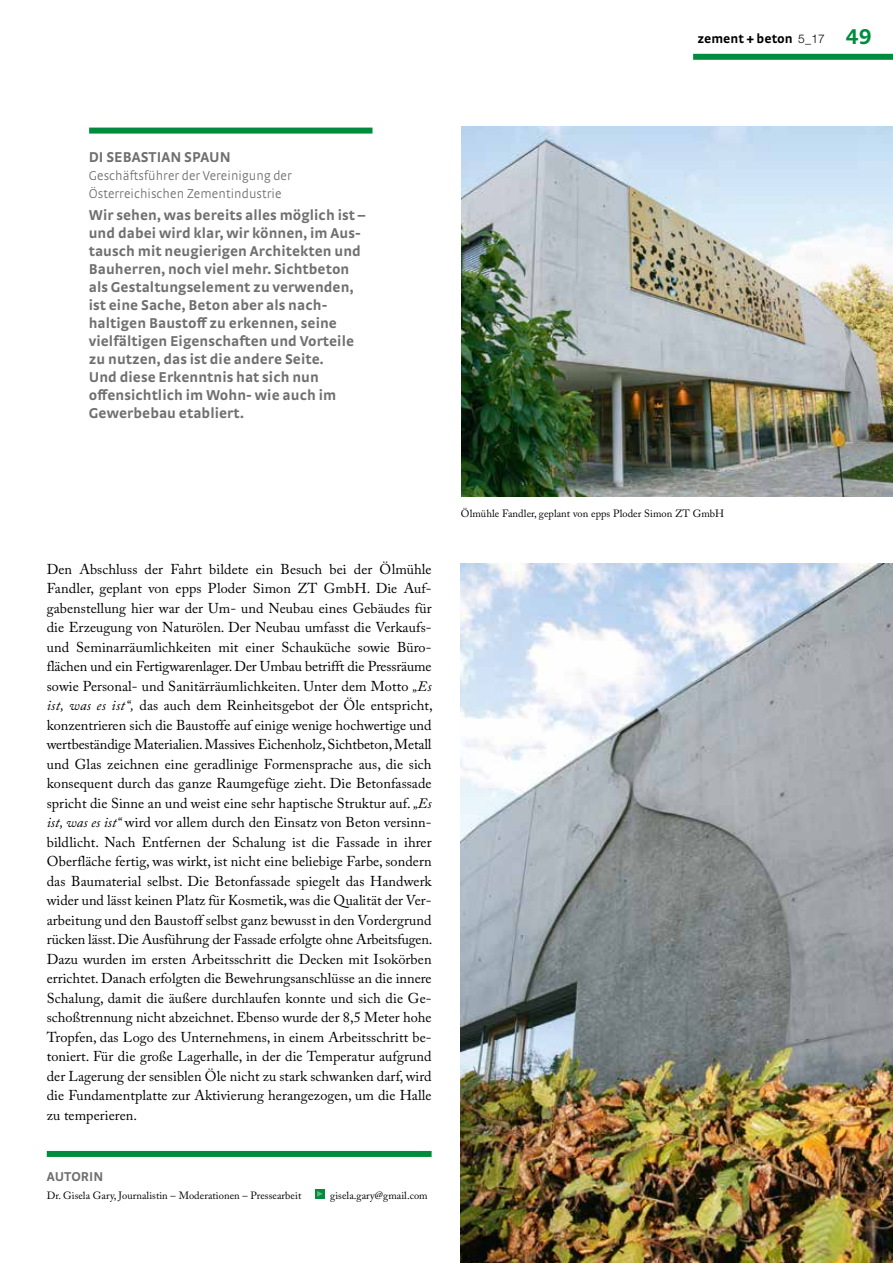
<style>
.page{position:relative;width:893px;height:1263px;background:#fff}
.page>*{position:absolute;margin:0;border:0;box-sizing:border-box;transform-origin:0 0}
.t1{font:700 15px/18px "Strada TF";letter-spacing:.005em;color:#706f6f}
.t2{font:14.25px/19.5px "Adobe Caslon Pro";letter-spacing:.005em;color:#000}
.t3{font:300 13.5px/18px "Strada TF";letter-spacing:.005em;color:#706f6f}
.t4{font:700 13.5px "Strada";color:#000}
.t5{font:700 13.5px "Strada TF";letter-spacing:.005em;color:#706f6f}
.t6{font:10.5px "Adobe Caslon Pro";letter-spacing:.005em;color:#000}
.s1{font-family:"Helvetica Neue LT";font-weight:300;font-size:12px}
.s2{font-family:"Strada TF";font-size:22.5px;color:#008c3c}
.s3{font-style:italic}
</style>
<div class="page">
<div style="left:693px;top:54px;width:200px;height:6px;background:#008c3c"></div>
<img style="left:461px;top:126px;width:432px;height:370px">
<img style="left:461px;top:564px;width:432px;height:699px">
<div style="left:89px;top:128px;width:283px;height:6px;background:#008c3c"></div>
<div style="left:47px;top:1151px;width:385px;height:6px;background:#008c3c"></div>
<div style="left:315px;top:1189px;width:10px;height:10px;background:#008c3c"></div>
<svg style="left:317px;top:1191px;width:6px;height:6px"></svg>
<p class="t4" style="left:697px;top:31px;width:176px">zement + beton <span class="s1">5_17</span> <span class="s2">49</span></p>
<p class="t1" style="left:89px;top:147px;width:143px">DI SEBASTIAN SPAUN</p>
<p class="t3" style="left:89px;top:166px;width:205px">Geschäftsführer der Vereinigung der<br>Österreichischen Zementindustrie</p>
<p class="t1" style="left:89px;top:206px;width:278px">Wir sehen, was bereits alles möglich ist – und dabei wird klar, wir können, im Aus&shy;tausch mit neugierigen Architekten und Bauherren, noch viel mehr. Sichtbeton als Gestaltungselement zu verwenden, ist eine Sache, Beton aber als nach&shy;haltigen Baustoff zu erkennen, seine vielfältigen Eigenschaften und Vorteile zu nutzen, das ist die andere Seite.<br>Und diese Erkenntnis hat sich nun offensichtlich im Wohn- wie auch im Gewerbebau etabliert.</p>
<p class="t2" style="left:47px;top:559px;width:387px">Den Abschluss der Fahrt bildete ein Besuch bei der Ölmühle Fandler, geplant von epps Ploder Simon ZT GmbH. Die Auf&shy;gabenstellung hier war der Um- und Neubau eines Gebäudes für die Erzeugung von Naturölen. Der Neubau umfasst die Verkaufs&shy;und Seminarräumlichkeiten mit einer Schauküche sowie Büro&shy;flächen und ein Fertigwarenlager. Der Umbau betrifft die Pressräume sowie Personal- und Sanitärräumlichkeiten. Unter dem Motto <span class="s3">„Es ist, was es ist“,</span> das auch dem Reinheitsgebot der Öle entspricht, konzentrieren sich die Baustoffe auf einige wenige hochwertige und wertbeständige Materialien. Massives Eichenholz, Sichtbeton, Metall und Glas zeichnen eine geradlinige Formensprache aus, die sich konsequent durch das ganze Raumgefüge zieht. Die Betonfassade spricht die Sinne an und weist eine sehr haptische Struktur auf. <span class="s3">„Es ist, was es ist“</span> wird vor allem durch den Einsatz von Beton versinn&shy;bildlicht. Nach Entfernen der Schalung ist die Fassade in ihrer Oberfläche fertig, was wirkt, ist nicht eine beliebige Farbe, sondern das Baumaterial selbst. Die Betonfassade spiegelt das Handwerk wider und lässt keinen Platz für Kosmetik, was die Qualität der Ver&shy;arbeitung und den Baustoff selbst ganz bewusst in den Vordergrund rücken lässt. Die Ausführung der Fassade erfolgte ohne Arbeitsfugen.<br>Dazu wurden im ersten Arbeitsschritt die Decken mit Isokörben errichtet. Danach erfolgten die Bewehrungsanschlüsse an die innere Schalung, damit die äußere durchlaufen konnte und sich die Ge&shy;schoßtrennung nicht abzeichnet. Ebenso wurde der 8,5 Meter hohe Tropfen, das Logo des Unternehmens, in einem Arbeitsschritt be&shy;toniert. Für die große Lagerhalle, in der die Temperatur aufgrund der Lagerung der sensiblen Öle nicht zu stark schwanken darf, wird die Fundamentplatte zur Aktivierung herangezogen, um die Halle zu temperieren.</p>
<p class="t5" style="left:47px;top:1168px;width:58px">AUTORIN</p>
<p class="t6" style="left:47px;top:1189px;width:256px">Dr. Gisela Gary, Journalistin – Moderationen – Pressearbeit</p>
<p class="t6" style="left:330px;top:1189px;width:99px">gisela.gary@gmail.com</p>
<p class="t6" style="left:461px;top:507px;width:265px">Ölmühle Fandler, geplant von epps Ploder Simon ZT GmbH</p>
</div>
